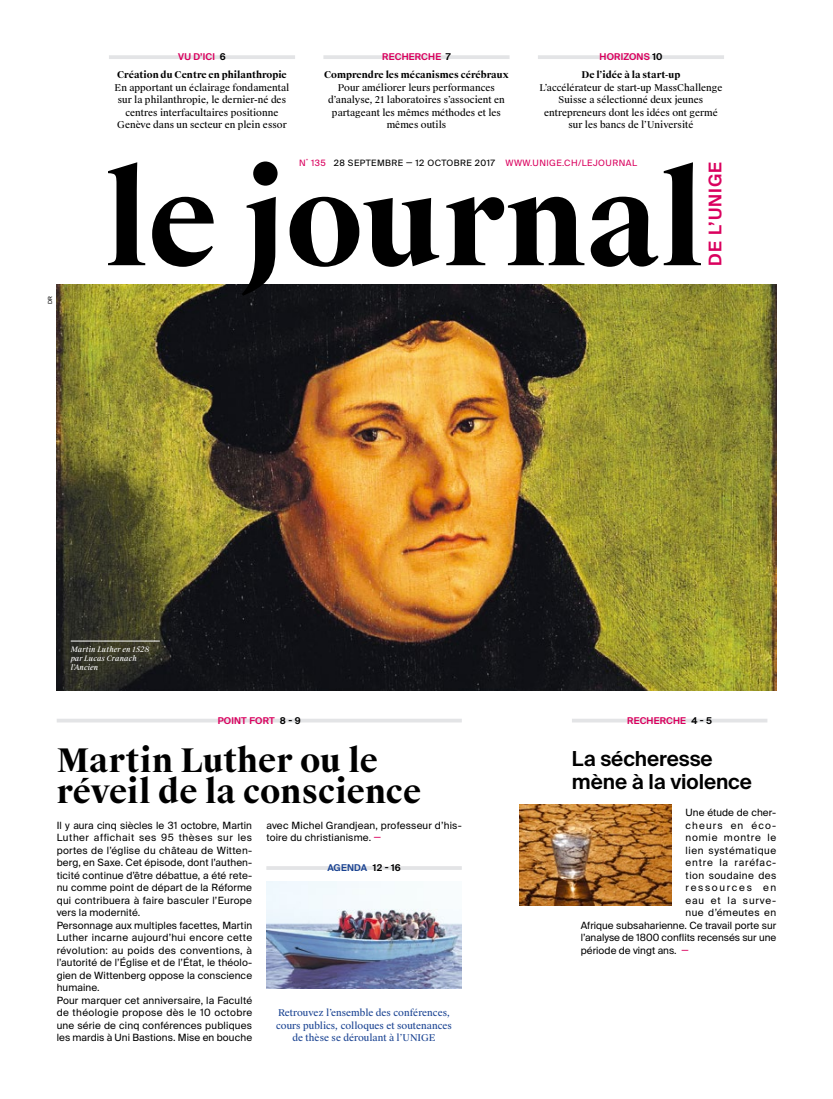
<style>
.page{position:relative;width:833px;height:1099px;background:#fff}
.page>*{position:absolute;margin:0;border:0;box-sizing:border-box;transform-origin:0 0}
.t1{font:700 125px "Suisse Works";color:#000}
.t2{font:700 32.5px/31.2px "Suisse Works";color:#000}
.t3{font:600 20.62px/22.5px "Suisse Intl";letter-spacing:-.005em;color:#000}
.t4{font:600 17.5px "Suisse Intl";letter-spacing:.06em;color:#da005e}
.t5{font:10px/12.5px "Suisse Intl";letter-spacing:.015em;color:#000}
.t6{font:10px "Suisse Intl";letter-spacing:.04em;color:#000}
.t7{font:10px "Suisse Intl";letter-spacing:.08em;color:#000}
.t8{font:10px "Suisse Intl";letter-spacing:.05em;color:#000}
.t9{font:10px "Suisse Intl";letter-spacing:.075em;color:#000}
.t10{font:10px "Suisse Intl";letter-spacing:.105em;color:#000}
.t11{font:10px "Suisse Intl";letter-spacing:.165em;color:#000}
.t12{font:9.38px/12.5px "Suisse Works";color:#000;text-align:center}
.t13{font:9.38px/12.5px "Suisse Works";color:#1a4392;text-align:center}
.t14{font:700 9.38px "Suisse Works";color:#000}
.t15{font:600 9.38px "Suisse Intl";letter-spacing:.02em;color:#da005e}
.t16{font:600 9.38px "Suisse Intl";letter-spacing:.02em;color:#1a4392}
.t17{font:8.75px "Suisse Intl";letter-spacing:.05em;color:#da005e}
.t18{font:italic 7.5px/9px "Suisse Works";color:#fff}
.t19{font:5.62px "Suisse Intl";color:#000}
.s1{color:#000}
.s2{color:#da005e}
</style>
<div class="page">
<img style="left:57px;top:284px;width:719px;height:406px">
<svg style="left:57px;top:719px;width:405px;height:3px"></svg>
<svg style="left:572px;top:719px;width:195px;height:3px"></svg>
<img style="left:519px;top:805px;width:152px;height:100px">
<hr style="left:266px;top:866px;width:196px;height:3px;background:#e3e4e6">
<img style="left:266px;top:881px;width:196px;height:107px">
<hr style="left:109px;top:55px;width:186px;height:4px;background:#e3e4e6">
<hr style="left:323px;top:55px;width:186px;height:4px;background:#e3e4e6">
<hr style="left:538px;top:55px;width:186px;height:4px;background:#e3e4e6">
<hr style="left:71px;top:640px;width:89px;height:1px;background:#fff">
<p class="t19" style="left:47px;top:304px;width:10px;rotate:-90deg">DR</p>
<p class="t15" style="left:178px;top:52px;width:49px">VU D’ICI <span class="s1">6</span></p>
<p class="t14" style="left:117px;top:69px;width:171px">Création du Centre en philanthropie</p>
<p class="t12" style="left:115px;top:81px;width:176px">En apportant un éclairage fondamental sur la philanthropie, le dernier-né des centres interfacultaires positionne Genève dans un secteur en plein essor</p>
<p class="t15" style="left:382px;top:52px;width:70px">RECHERCHE <span class="s1">7</span></p>
<p class="t14" style="left:324px;top:69px;width:186px">Comprendre les mécanismes cérébraux</p>
<p class="t12" style="left:328px;top:81px;width:178px">Pour améliorer leurs performances d’analyse, 21 laboratoires s’associent en partageant les mêmes méthodes et les mêmes outils</p>
<p class="t15" style="left:599px;top:52px;width:64px">HORIZONS <span class="s1">10</span></p>
<p class="t14" style="left:581px;top:69px;width:100px">De l’idée à la start-up</p>
<p class="t12" style="left:539px;top:81px;width:184px">L’accélérateur de start-up MassChallenge Suisse a sélectionné deux jeunes entrepreneurs dont les idées ont germé sur les bancs de l’Université</p>
<p class="t17" style="left:299px;top:157px;width:339px">N˚ 135 <span class="s1">28 SEPTEMBRE — 12 OCTOBRE 2017</span> WWW.UNIGE.CH/LEJOURNAL</p>
<h1 class="t1" style="left:104px;top:143px;width:602px">le journal</h1>
<h3 class="t4" style="left:705px;top:265px;width:105px;rotate:-90deg">DE L’UNIGE</h3>
<p class="t18" style="left:71px;top:645px;width:80px">Martin Luther en 1528 par Lucas Cranach l’Ancien</p>
<p class="t15" style="left:218px;top:715px;width:85px">POINT FORT <span class="s1">8 - 9</span></p>
<p class="t15" style="left:627px;top:715px;width:86px">RECHERCHE <span class="s1">4 - 5</span></p>
<h2 class="t2" style="left:57px;top:745px;width:366px">Martin Luther ou le réveil de la conscience</h2>
<p class="t5" style="left:57px;top:818px;width:197px">Il y aura cinq siècles le 31 octobre, Martin Luther affichait ses 95 thèses sur les portes de l’église du château de Witten&shy;berg, en Saxe. Cet épisode, dont l’authen&shy;ticité continue d’être débattue, a été rete&shy;nu comme point de départ de la Réforme qui contribuera à faire basculer l’Europe vers la modernité.<br>Personnage aux multiples facettes, Martin Luther incarne aujourd’hui encore cette révolution: au poids des conventions, à l’autorité de l’Église et de l’État, le théolo&shy;gien de Wittenberg oppose la conscience humaine.<br>Pour marquer cet anniversaire, la Faculté de théologie propose dès le 10 octobre une série de cinq conférences publiques les mardis à Uni Bastions. Mise en bouche</p>
<p class="t5" style="left:266px;top:818px;width:197px">avec Michel Grandjean, professeur d’his&shy;toire du christianisme. <span class="s2">—</span></p>
<p class="t16" style="left:327px;top:862px;width:75px">AGENDA <span class="s1">12 - 16</span></p>
<p class="t13" style="left:276px;top:1006px;width:177px">Retrouvez l’ensemble des conférences, cours publics, colloques et soutenances de thèse se déroulant à l’UNIGE</p>
<h3 class="t3" style="left:572px;top:747px;width:181px">La sécheresse mène à la violence</h3>
<p class="t5" style="left:685px;top:806px;width:92px">Une étude de cher-</p>
<p class="t10" style="left:685px;top:819px;width:92px">cheurs en éco-</p>
<p class="t9" style="left:685px;top:831px;width:92px">nomie montre le</p>
<p class="t8" style="left:685px;top:844px;width:92px">lien systématique</p>
<p class="t7" style="left:685px;top:856px;width:92px">entre la raréfac-</p>
<p class="t6" style="left:685px;top:869px;width:92px">tion soudaine des</p>
<p class="t11" style="left:685px;top:881px;width:92px">ressources en</p>
<p class="t7" style="left:685px;top:894px;width:92px">eau et la surve-</p>
<p class="t6" style="left:685px;top:906px;width:92px">nue d’émeutes en</p>
<p class="t5" style="left:581px;top:918px;width:197px">Afrique subsaharienne. Ce travail porte sur</p>
<p class="t5" style="left:581px;top:931px;width:197px">l’analyse de 1800 conflits recensés sur une</p>
<p class="t5" style="left:581px;top:943px;width:109px">période de vingt ans. <span class="s2">—</span></p>
</div>
